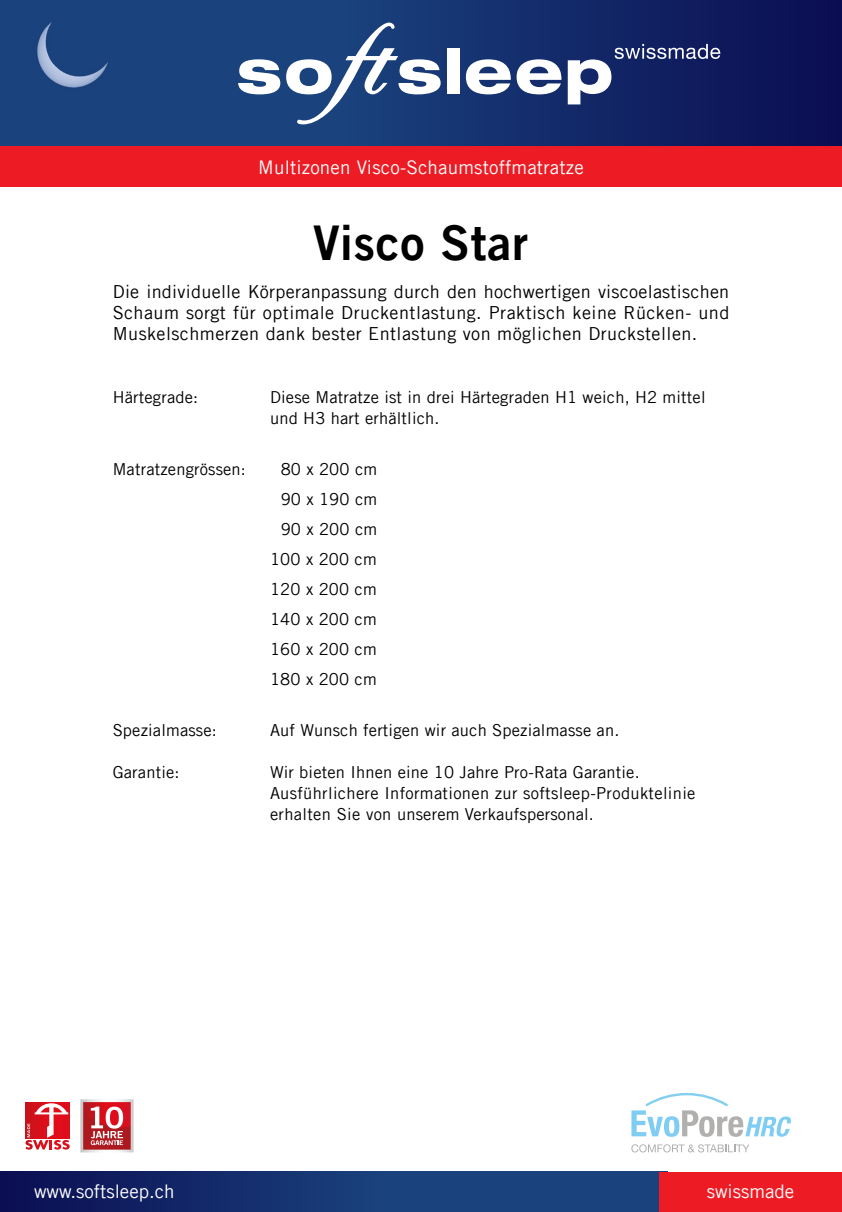
<style>
.page{position:relative;width:842px;height:1212px;background:#fff}
.page>*{position:absolute;margin:0;border:0;box-sizing:border-box;transform-origin:0 0}
.t1{font:48px "Trade Gothic LT Com Bd 2";letter-spacing:.015em;color:#000}
.t2{font:18.75px "Trade Gothic LT Com";letter-spacing:.01em;color:#fff}
.t3{font:18px/21px "Trade Gothic LT Com";letter-spacing:.025em;color:#000;text-align:justify}
.t4{font:16.5px/30px "Trade Gothic LT Com";letter-spacing:.01em;color:#000}
</style>
<div class="page">
<svg style="left:26px;top:1102px;width:44px;height:1px"></svg>
<svg style="left:26px;top:1103px;width:44px;height:46px"></svg>
<svg style="left:80px;top:1099px;width:54px;height:53px"></svg>
<svg style="left:631px;top:1093px;width:160px;height:44px"></svg>
<svg style="left:631px;top:1144px;width:118px;height:8px"></svg>
<div style="left:0;top:1171px;width:667px;height:41px;background:linear-gradient(to right,#0d165a,#1e5188)"></div>
<div style="left:659px;top:1171px;width:183px;height:41px;background:#ed1c24"></div>
<div style="left:0;top:0;width:842px;height:149px;background:linear-gradient(to right,#284e83,#101558)"></div>
<img style="left:0;top:0;width:137px;height:115px">
<svg style="left:568px;top:44px;width:152px;height:60px"></svg>
<svg style="left:238px;top:59px;width:42px;height:35px"></svg>
<div style="left:447px;top:48px;width:13px;height:46px;background:#fff"></div>
<svg style="left:466px;top:59px;width:45px;height:35px"></svg>
<svg style="left:517px;top:59px;width:44px;height:35px"></svg>
<svg style="left:286px;top:23px;width:155px;height:101px"></svg>
<div style="left:0;top:147px;width:842px;height:40px;background:#ed1c24"></div>
<p class="t2" style="left:258px;top:156px;width:327px">Multizonen Visco-Schaumstoffmatratze</p>
<h1 class="t1" style="left:313px;top:213px;width:216px">Visco Star</h1>
<p class="t3" style="left:113px;top:281px;width:618px">Die individuelle Körperanpassung durch den hochwertigen viscoelastischen Schaum sorgt für optimale Druckentlastung. Praktisch keine Rücken- und Muskelschmerzen dank bester Entlastung von möglichen Druckstellen.</p>
<p class="t4" style="left:113px;top:382px;width:87px">Härtegrade:</p>
<p class="t4" style="left:270px;top:386px;width:437px;line-height:21px">Diese Matratze ist in drei Härtegraden H1 weich, H2 mittel und H3 hart erhältlich.</p>
<p class="t4" style="left:113px;top:454px;width:135px">Matratzengrössen:</p>
<p class="t4" style="left:270px;top:454px;width:109px;text-align:right">80 x 200 cm<br>90 x 190 cm<br>90 x 200 cm<br>100 x 200 cm<br>120 x 200 cm<br>140 x 200 cm<br>160 x 200 cm<br>180 x 200 cm</p>
<p class="t4" style="left:113px;top:715px;width:106px">Spezialmasse:</p>
<p class="t4" style="left:270px;top:715px;width:351px">Auf Wunsch fertigen wir auch Spezialmasse an.</p>
<p class="t4" style="left:113px;top:757px;width:68px">Garantie:</p>
<p class="t4" style="left:270px;top:761px;width:427px;line-height:21px">Wir bieten Ihnen eine 10 Jahre Pro-Rata Garantie.<br>Ausführlichere Informationen zur softsleep-Produktelinie erhalten Sie von unserem Verkaufspersonal.</p>
<p class="t2" style="left:34px;top:1179px;width:142px">www.softsleep.ch</p>
<p class="t2" style="left:707px;top:1179px;width:89px">swissmade</p>
</div>
